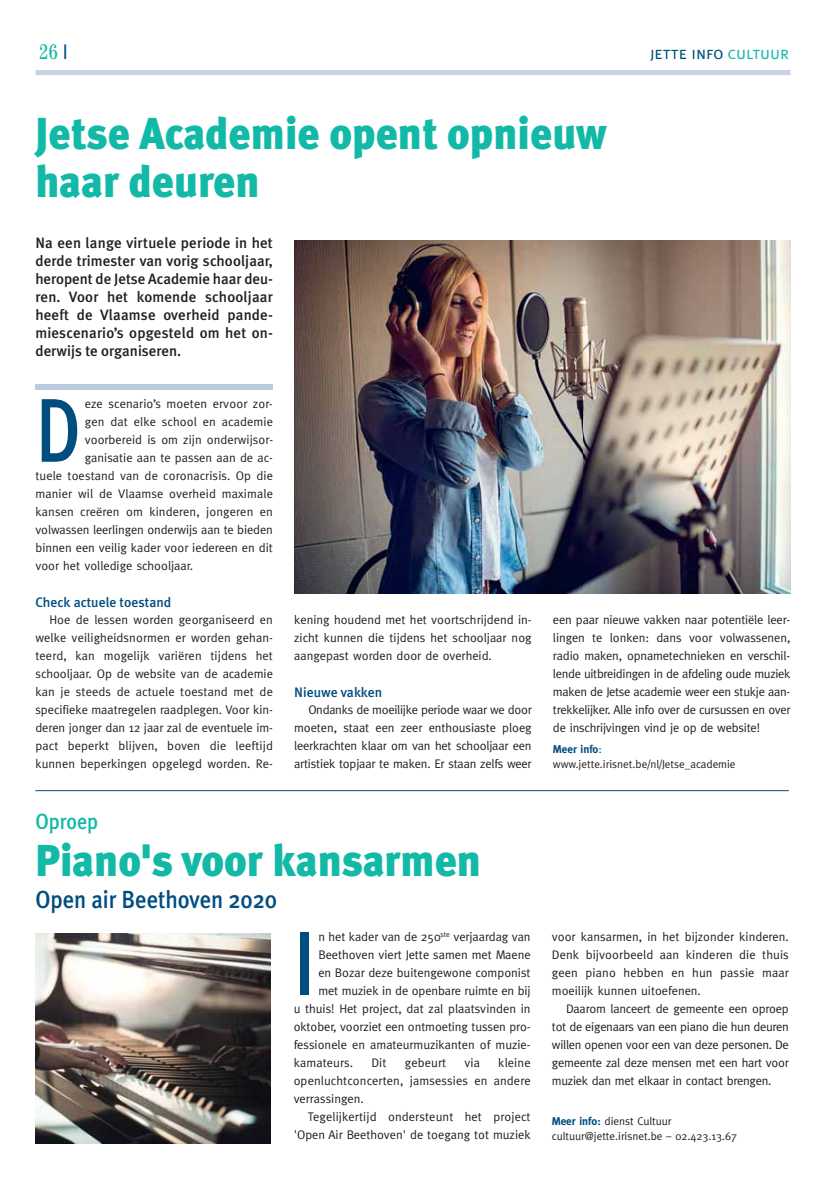
<style>
.page{position:relative;width:833px;height:1188px;background:#fff}
.page>*{position:absolute;margin:0;border:0;box-sizing:border-box;transform-origin:0 0}
.t1{font:500 90.38px "Meta Plus";color:#004d7f;scale:.8 1}
.t2{font:900 44.62px/48.8px "Meta";color:#13b9a7;scale:.95 1}
.t3{font:500 24.75px "Meta Plus";color:#004d7f;scale:.91 1}
.t4{font:500 22px "Meta Plus";color:#13b9a7;scale:.91 1}
.t5{font:condensed 21.25px "Century IT Cby BT";color:#13b9a7}
.t6{font:17.5px "Meta Plus Normal Caps";color:#004d7f}
.t7{font:500 15px/18px "Meta Plus";letter-spacing:.01em;color:#231f20;text-align:justify}
.t8{font:500 13.75px "Meta Plus";color:#004d7f}
.t9{font:12.5px/18px "Meta";color:#231f20;text-align:justify}
.t10{font:11.25px/15px "Meta";color:#231f20}
.s1{font-family:"Meta";font-stretch:normal;color:#004d7f}
.s2{color:#13b9a7}
.s3{font-weight:700;color:#004d7f}
.s4{color:#004d7f}
</style>
<div class="page">
<div style="left:35px;top:70px;width:755px;height:5px;background:#c6d3e4"></div>
<div style="left:35px;top:385px;width:238px;height:5px;background:#bacadf"></div>
<img style="left:294px;top:240px;width:496px;height:353px">
<img style="left:35px;top:933px;width:236px;height:210px">
<hr style="left:35px;top:790px;width:754px;height:1px;background:#004d7f">
<h3 class="t5" style="left:39px;top:38px;width:31px">26 <span class="s1">I</span></h3>
<h3 class="t6" style="left:650px;top:43px;width:141px">jette info <span class="s2">cultuur</span></h3>
<h2 class="t2" style="left:35px;top:111px;width:603px">Jetse Academie opent opnieuw haar deuren</h2>
<p class="t7" style="left:35px;top:234px;width:239px">Na een lange virtuele periode in het derde trimester van vorig schooljaar, heropent de Jetse Academie haar deu&shy;ren. Voor het komende schooljaar heeft de Vlaamse overheid pande&shy;miescenario’s opgesteld om het on&shy;derwijs te organiseren.</p>
<h1 class="t1" style="left:35px;top:386px;width:59px">D</h1>
<p class="t9" style="left:85px;top:395px;width:189px">eze scenario’s moeten ervoor zor-</p>
<p class="t9" style="left:85px;top:413px;width:190px">gen dat elke school en academie</p>
<p class="t9" style="left:85px;top:431px;width:190px">voorbereid is om zijn onderwijsor-</p>
<p class="t9" style="left:85px;top:449px;width:190px">ganisatie aan te passen aan de ac-</p>
<p class="t9" style="left:35px;top:467px;width:239px">tuele toestand van de coronacrisis. Op die</p>
<p class="t9" style="left:35px;top:485px;width:239px">manier wil de Vlaamse overheid maximale</p>
<p class="t9" style="left:35px;top:503px;width:239px">kansen creëren om kinderen, jongeren en</p>
<p class="t9" style="left:35px;top:521px;width:239px">volwassen leerlingen onderwijs aan te bieden</p>
<p class="t9" style="left:35px;top:539px;width:239px">binnen een veilig kader voor iedereen en dit</p>
<p class="t9" style="left:35px;top:557px;width:159px">voor het volledige schooljaar.</p>
<p class="t8" style="left:35px;top:595px;width:137px">Check actuele toestand</p>
<p class="t9" style="left:35px;top:611px;width:239px;text-indent:14px">Hoe de lessen worden georganiseerd en welke veiligheidsnormen er worden gehan&shy;teerd, kan mogelijk variëren tijdens het schooljaar. Op de website van de academie kan je steeds de actuele toestand met de specifieke maatregelen raadplegen. Voor kin&shy;deren jonger dan 12 jaar zal de eventuele im&shy;pact beperkt blijven, boven die leeftijd kunnen beperkingen opgelegd worden. Re-</p>
<p class="t9" style="left:294px;top:611px;width:239px">kening houdend met het voortschrijdend in&shy;zicht kunnen die tijdens het schooljaar nog aangepast worden door de overheid.</p>
<p class="t8" style="left:294px;top:685px;width:90px">Nieuwe vakken</p>
<p class="t9" style="left:294px;top:701px;width:239px;text-indent:14px">Ondanks de moeilijke periode waar we door moeten, staat een zeer enthousiaste ploeg leerkrachten klaar om van het schooljaar een artistiek topjaar te maken. Er staan zelfs weer</p>
<h3 class="t4" style="left:35px;top:810px;width:70px">Oproep</h3>
<h2 class="t2" style="left:35px;top:839px;width:470px">Piano's voor kansarmen</h2>
<h3 class="t3" style="left:35px;top:886px;width:267px">Open air Beethoven 2020</h3>
<h1 class="t1" style="left:294px;top:919px;width:28px">I</h1>
<p class="t9" style="left:318px;top:928px;width:214px">n het kader van de 250<sup>ste</sup> verjaardag van</p>
<p class="t9" style="left:318px;top:946px;width:214px">Beethoven viert Jette samen met Maene</p>
<p class="t9" style="left:318px;top:964px;width:214px">en Bozar deze buitengewone componist</p>
<p class="t9" style="left:318px;top:982px;width:214px">met muziek in de openbare ruimte en bij</p>
<p class="t9" style="left:294px;top:1000px;width:238px">u thuis! Het project, dat zal plaatsvinden in</p>
<p class="t9" style="left:294px;top:1018px;width:238px">oktober, voorziet een ontmoeting tussen pro-</p>
<p class="t9" style="left:294px;top:1036px;width:238px">fessionele en amateurmuzikanten of muzie-</p>
<p class="t9" style="left:294px;top:1054px;width:61px">kamateurs.</p>
<p class="t9" style="left:371px;top:1054px;width:17px">Dit</p>
<p class="t9" style="left:405px;top:1054px;width:43px">gebeurt</p>
<p class="t9" style="left:464px;top:1054px;width:17px">via</p>
<p class="t9" style="left:294px;top:1054px;width:238px;text-indent:205px">kleine openluchtconcerten, jamsessies en andere verrassingen.</p>
<p class="t9" style="left:294px;top:1108px;width:238px;text-align:right">Tegelijkertijd ondersteunt het project 'Open Air Beethoven' de toegang tot muziek</p>
<p class="t9" style="left:553px;top:611px;width:239px">een paar nieuwe vakken naar potentiële leer&shy;lingen te lonken: dans voor volwassenen, radio maken, opnametechnieken en verschil&shy;lende uitbreidingen in de afdeling oude muziek maken de Jetse academie weer een stukje aan&shy;trekkelijker. Alle info over de cursussen en over de inschrijvingen vind je op de website!</p>
<p class="t10" style="left:553px;top:742px;width:184px"><span class="s3">Meer info</span><span class="s4">: </span>www.jette.irisnet.be/nl/Jetse_academie</p>
<p class="t9" style="left:552px;top:928px;width:238px">voor kansarmen, in het bijzonder kinderen.<br>Denk bijvoorbeeld aan kinderen die thuis geen piano hebben en hun passie maar moeilijk kunnen uitoefenen.</p>
<p class="t9" style="left:552px;top:1000px;width:238px;text-indent:14px">Daarom lanceert de gemeente een oproep tot de eigenaars van een piano die hun deuren willen openen voor een van deze personen. De gemeente zal deze mensen met een hart voor muziek dan met elkaar in contact brengen.</p>
<p class="t10" style="left:552px;top:1114px;width:187px"><span class="s3">Meer info:</span> dienst Cultuur cultuur@jette.irisnet.be – 02.423.13.67</p>
</div>
